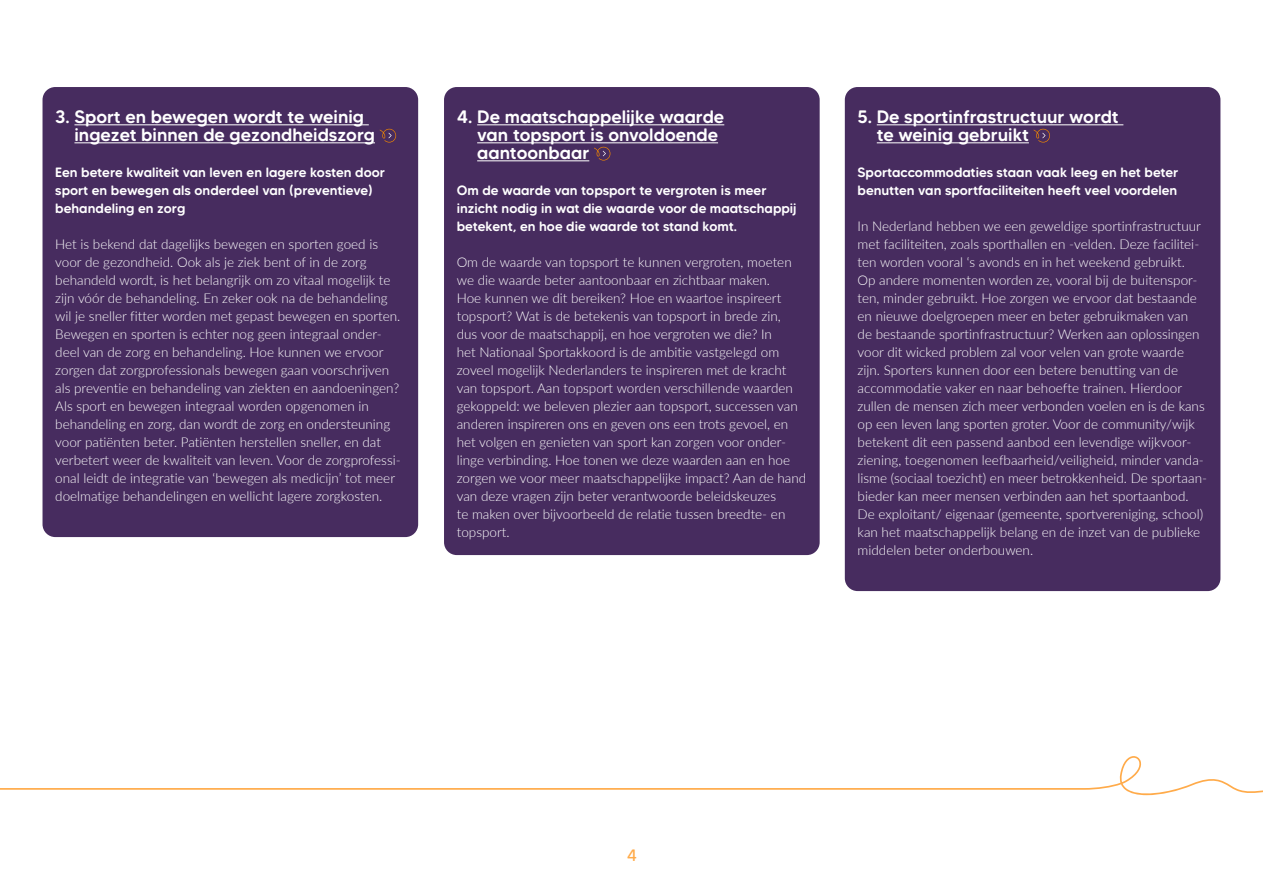
<style>
.page{position:relative;width:1263px;height:893px;background:#fff}
.page>*{position:absolute;margin:0;border:0;box-sizing:border-box;transform-origin:0 0}
.t1{font:500 18px/18px "MADE Tommy Soft";color:#fff}
.t2{font:16.5px "MADE Tommy Soft";color:#ffab4a}
.t3{font:300 13.5px/18px "Lato";color:#fff}
.t4{font:500 13.5px/18px "MADE Tommy Soft";color:#fff}
</style>
<div class="page">
<svg style="left:0;top:756px;width:1263px;height:40px"></svg>
<div style="left:43px;top:87px;width:375px;height:450px;background:#472c5f;border-radius:13px"></div>
<hr style="left:74px;top:124px;width:295px;height:1px;background:#fff">
<hr style="left:74px;top:142px;width:301px;height:1px;background:#fff">
<svg style="left:380px;top:129px;width:16px;height:14px"></svg>
<div style="left:444px;top:87px;width:376px;height:468px;background:#472c5f;border-radius:13px"></div>
<hr style="left:477px;top:124px;width:247px;height:1px;background:#fff">
<hr style="left:477px;top:142px;width:241px;height:1px;background:#fff">
<hr style="left:477px;top:160px;width:112px;height:1px;background:#fff">
<svg style="left:594px;top:147px;width:16px;height:14px"></svg>
<div style="left:845px;top:87px;width:375px;height:504px;background:#472c5f;border-radius:13px"></div>
<hr style="left:877px;top:124px;width:246px;height:1px;background:#fff">
<hr style="left:877px;top:142px;width:152px;height:1px;background:#fff">
<svg style="left:1033px;top:129px;width:17px;height:14px"></svg>
<h1 class="t1" style="left:74px;top:108px;width:302px;text-indent:-19px">3. Sport en bewegen wordt te weinig ingezet binnen de gezondheidszorg</h1>
<p class="t4" style="left:55px;top:163px;width:331px">Een betere kwaliteit van leven en lagere kosten door sport en bewegen als onderdeel van (preventieve) behandeling en zorg</p>
<p class="t3" style="left:55px;top:235px;width:347px">Het is bekend dat dagelijks bewegen en sporten goed is voor de gezondheid. Ook als je ziek bent of in de zorg behandeld wordt, is het belangrijk om zo vitaal mogelijk te zijn vóór de behandeling. En zeker ook na de behandeling wil je sneller fitter worden met gepast bewegen en sporten.<br>Bewegen en sporten is echter nog geen integraal onder&shy;deel van de zorg en behandeling. Hoe kunnen we ervoor zorgen dat zorgprofessionals bewegen gaan voorschrijven als preventie en behandeling van ziekten en aandoeningen?<br>Als sport en bewegen integraal worden opgenomen in behandeling en zorg, dan wordt de zorg en ondersteuning voor patiënten beter. Patiënten herstellen sneller, en dat verbetert weer de kwaliteit van leven. Voor de zorgprofessi&shy;onal leidt de integratie van ‘bewegen als medicijn’ tot meer doelmatige behandelingen en wellicht lagere zorgkosten.</p>
<h1 class="t1" style="left:477px;top:108px;width:249px;text-indent:-20px">4. De maatschappelijke waarde van topsport is onvoldoende aantoonbaar</h1>
<p class="t4" style="left:457px;top:181px;width:341px">Om de waarde van topsport te vergroten is meer inzicht nodig in wat die waarde voor de maatschappij betekent, en hoe die waarde tot stand komt.</p>
<p class="t3" style="left:457px;top:253px;width:351px">Om de waarde van topsport te kunnen vergroten, moeten we die waarde beter aantoonbaar en zichtbaar maken.<br>Hoe kunnen we dit bereiken? Hoe en waartoe inspireert topsport? Wat is de betekenis van topsport in brede zin,<br>dus voor de maatschappij, en hoe vergroten we die? In<br>het Nationaal Sportakkoord is de ambitie vastgelegd om zoveel mogelijk Nederlanders te inspireren met de kracht van topsport. Aan topsport worden verschillende waarden gekoppeld: we beleven plezier aan topsport, successen van anderen inspireren ons en geven ons een trots gevoel, en het volgen en genieten van sport kan zorgen voor onder&shy;linge verbinding. Hoe tonen we deze waarden aan en hoe zorgen we voor meer maatschappelijke impact? Aan de hand van deze vragen zijn beter verantwoorde beleidskeuzes<br>te maken over bijvoorbeeld de relatie tussen breedte- en topsport.</p>
<h1 class="t1" style="left:877px;top:108px;width:243px;text-indent:-19px">5. De sportinfrastructuur wordt te weinig gebruikt</h1>
<p class="t4" style="left:857px;top:163px;width:322px">Sportaccommodaties staan vaak leeg en het beter benutten van sportfaciliteiten heeft veel voordelen</p>
<p class="t3" style="left:857px;top:217px;width:351px">In Nederland hebben we een geweldige sportinfrastructuur met faciliteiten, zoals sporthallen en -velden. Deze facilitei&shy;ten worden vooral ‘s avonds en in het weekend gebruikt.<br>Op andere momenten worden ze, vooral bij de buitenspor&shy;ten, minder gebruikt. Hoe zorgen we ervoor dat bestaande en nieuwe doelgroepen meer en beter gebruikmaken van<br>de bestaande sportinfrastructuur? Werken aan oplossingen voor dit wicked problem zal voor velen van grote waarde zijn. Sporters kunnen door een betere benutting van de accommodatie vaker en naar behoefte trainen. Hierdoor zullen de mensen zich meer verbonden voelen en is de kans op een leven lang sporten groter. Voor de community/wijk betekent dit een passend aanbod een levendige wijkvoor&shy;ziening, toegenomen leefbaarheid/veiligheid, minder vanda&shy;lisme (sociaal toezicht) en meer betrokkenheid. De sportaan&shy;bieder kan meer mensen verbinden aan het sportaanbod.<br>De exploitant/ eigenaar (gemeente, sportvereniging, school) kan het maatschappelijk belang en de inzet van de publieke middelen beter onderbouwen.</p>
<p class="t2" style="left:627px;top:845px;width:12px">4</p>
</div>
